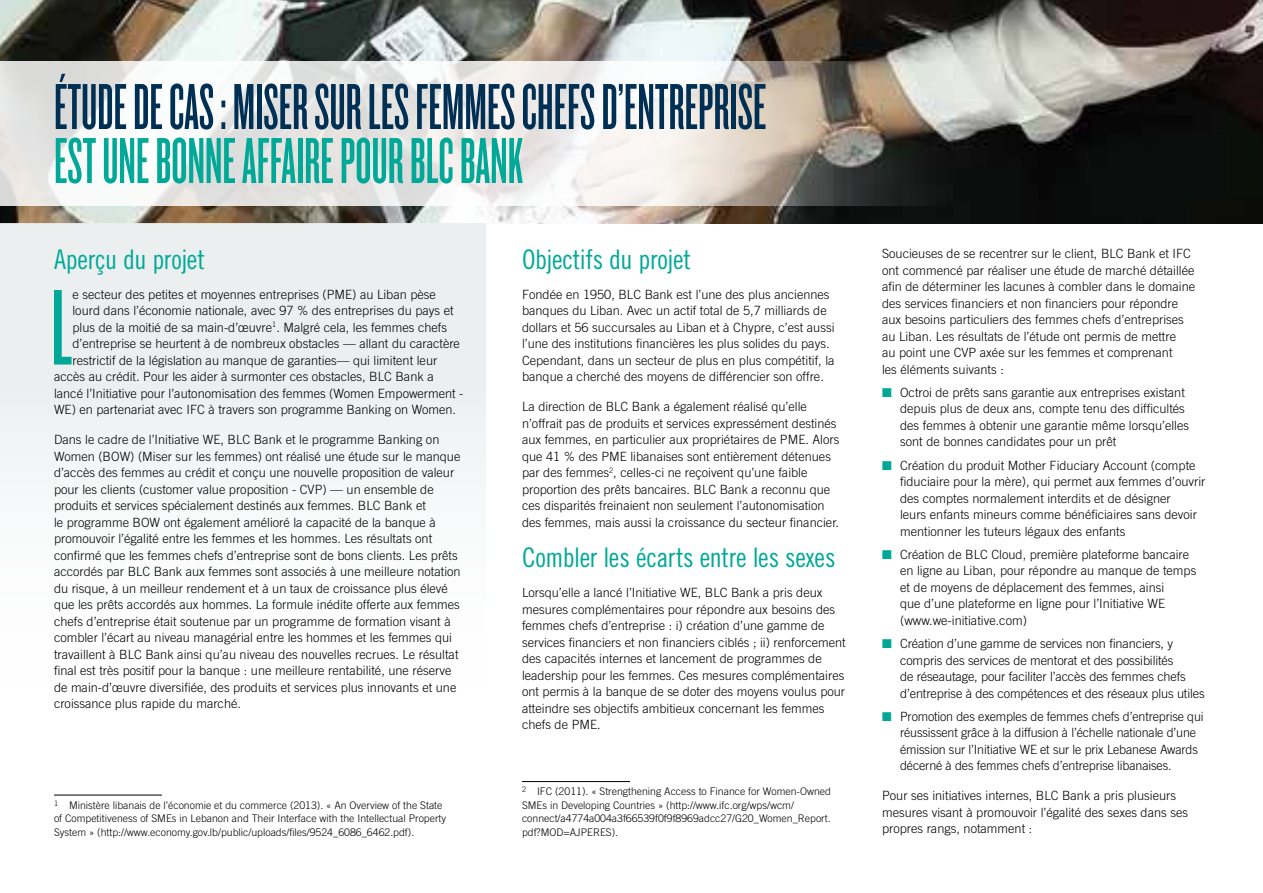
<style>
.page{position:relative;width:1263px;height:893px;background:#fff}
.page>*{position:absolute;margin:0;border:0;box-sizing:border-box;transform-origin:0 0}
.t1{font:111.9px "Knockout HTF46 Flyweight";color:#00a997}
.t2{font:67.5px "Knockout HTF46 Flyweight";color:#002f54}
.t3{font:67.5px "Knockout HTF46 Flyweight";color:#00a997}
.t4{font:27px "Trade Gothic LT Std Cn 18";letter-spacing:-.015em;color:#00a997}
.t5{font:300 12.75px/16.5px "Trade Gothic LT Std";color:#000}
.t6{font:300 10.5px/13.5px "Trade Gothic LT Std";color:#000}
.s1{color:#00a997}
</style>
<div class="page">
<img style="left:0;top:0;width:1263px;height:224px">
<div style="left:0;top:224px;width:486px;height:486px;background:#f4f6f6"></div>
<hr style="left:54px;top:795px;width:108px;height:1px;background:#000">
<hr style="left:522px;top:781px;width:108px;height:1px;background:#000">
<svg style="left:0;top:62px;width:993px;height:144px"></svg>
<h2 class="t2" style="left:54px;top:74px;width:714px">ÉTUDE DE CAS : MISER SUR LES FEMMES CHEFS D’ENTREPRISE</h2>
<h2 class="t3" style="left:54px;top:128px;width:471px">EST UNE BONNE AFFAIRE POUR BLCBANK</h2>
<h3 class="t4" style="left:54px;top:243px;width:152px">Aperçu du projet</h3>
<h1 class="t1" style="left:51px;top:273px;width:23px">L</h1>
<p class="t5" style="left:72px;top:286px;width:365px">e secteur des petites et moyennes entreprises (PME) au Liban pèse</p>
<p class="t5" style="left:72px;top:302px;width:383px">lourd dans l’économie nationale, avec 97 % des entreprises du pays et</p>
<p class="t5" style="left:72px;top:319px;width:376px">plus de la moitié de sa main-d’œuvre<sup>1</sup>. Malgré cela, les femmes chefs</p>
<p class="t5" style="left:72px;top:335px;width:389px">d’entreprise se heurtent à de nombreux obstacles — allant du caractère</p>
<p class="t5" style="left:72px;top:352px;width:366px">restrictif de la législation au manque de garanties— qui limitent leur</p>
<p class="t5" style="left:54px;top:368px;width:381px">accès au crédit. Pour les aider à surmonter ces obstacles, BLC Bank a</p>
<p class="t5" style="left:54px;top:385px;width:411px">lancé l’Initiative pour l’autonomisation des femmes (Women Empowerment -</p>
<p class="t5" style="left:54px;top:401px;width:404px">WE) en partenariat avec IFC à travers son programme Banking on Women.</p>
<p class="t5" style="left:54px;top:431px;width:408px">Dans le cadre de l’Initiative WE, BLC Bank et le programme Banking on Women (BOW) (Miser sur les femmes) ont réalisé une étude sur le manque d’accès des femmes au crédit et conçu une nouvelle proposition de valeur pour les clients (customer value proposition - CVP) — un ensemble de produits et services spécialement destinés aux femmes. BLC Bank et<br>le programme BOW ont également amélioré la capacité de la banque à promouvoir l’égalité entre les femmes et les hommes. Les résultats ont confirmé que les femmes chefs d’entreprise sont de bons clients. Les prêts accordés par BLC Bank aux femmes sont associés à une meilleure notation du risque, à un meilleur rendement et à un taux de croissance plus élevé que les prêts accordés aux hommes. La formule inédite offerte aux femmes chefs d’entreprise était soutenue par un programme de formation visant à combler l’écart au niveau managérial entre les hommes et les femmes qui travaillent à BLC Bank ainsi qu’au niveau des nouvelles recrues. Le résultat final est très positif pour la banque : une meilleure rentabilité, une réserve de main-d’œuvre diversifiée, des produits et services plus innovants et une croissance plus rapide du marché.</p>
<p class="t6" style="left:54px;top:798px;width:394px"><sup>1</sup> Ministère libanais de l’économie et du commerce (2013). « An Overview of the State of Competitiveness of SMEs in Lebanon and Their Interface with the Intellectual Property<br>System » (http://www.economy.gov.lb/public/uploads/files/9524_6086_6462.pdf).</p>
<h3 class="t4" style="left:522px;top:243px;width:170px">Objectifs du projet</h3>
<p class="t5" style="left:522px;top:286px;width:314px">Fondée en 1950, BLC Bank est l’une des plus anciennes banques du Liban. Avec un actif total de 5,7 milliards de dollars et 56 succursales au Liban et à Chypre, c’est aussi l’une des institutions financières les plus solides du pays.<br>Cependant, dans un secteur de plus en plus compétitif, la banque a cherché des moyens de différencier son offre.</p>
<p class="t5" style="left:522px;top:398px;width:319px">La direction de BLC Bank a également réalisé qu’elle n’offrait pas de produits et services expressément destinés aux femmes, en particulier aux propriétaires de PME. Alors que 41 % des PME libanaises sont entièrement détenues par des femmes<sup>2</sup>, celles-ci ne reçoivent qu’une faible proportion des prêts bancaires. BLC Bank a reconnu que ces disparités freinaient non seulement l’autonomisation des femmes, mais aussi la croissance du secteur financier.</p>
<h3 class="t4" style="left:522px;top:541px;width:315px">Combler les écarts entre les sexes</h3>
<p class="t5" style="left:522px;top:584px;width:325px">Lorsqu’elle a lancé l’Initiative WE, BLC Bank a pris deux mesures complémentaires pour répondre aux besoins des femmes chefs d’entreprise : i) création d’une gamme de services financiers et non financiers ciblés ; ii) renforcement des capacités internes et lancement de programmes de leadership pour les femmes. Ces mesures complémentaires ont permis à la banque de se doter des moyens voulus pour atteindre ses objectifs ambitieux concernant les femmes chefs de PME.</p>
<p class="t6" style="left:522px;top:784px;width:310px"><sup>2</sup> IFC (2011). « Strengthening Access to Finance for Women-Owned SMEs in Developing Countries » (http://www.ifc.org/wps/wcm/ connect/a4774a004a3f66539f0f9f8969adcc27/G20_Women_Report. pdf?MOD=AJPERES).</p>
<p class="t5" style="left:882px;top:245px;width:315px">Soucieuses de se recentrer sur le client, BLC Bank et IFC ont commencé par réaliser une étude de marché détaillée afin de déterminer les lacunes à combler dans le domaine des services financiers et non financiers pour répondre aux besoins particuliers des femmes chefs d’entreprises au Liban. Les résultats de l’étude ont permis de mettre<br>au point une CVP axée sur les femmes et comprenant<br>les éléments suivants :</p>
<p class="t5" style="left:900px;top:384px;width:291px;text-indent:-18px"><span class="s1">■</span> Octroi de prêts sans garantie aux entreprises existant depuis plus de deux ans, compte tenu des difficultés des femmes à obtenir une garantie même lorsqu’elles sont de bonnes candidates pour un prêt</p>
<p class="t5" style="left:900px;top:457px;width:307px;text-indent:-18px"><span class="s1">■</span> Création du produit Mother Fiduciary Account (compte fiduciaire pour la mère), qui permet aux femmes d’ouvrir des comptes normalement interdits et de désigner<br>leurs enfants mineurs comme bénéficiaires sans devoir mentionner les tuteurs légaux des enfants</p>
<p class="t5" style="left:900px;top:546px;width:298px;text-indent:-18px"><span class="s1">■</span> Création de BLC Cloud, première plateforme bancaire en ligne au Liban, pour répondre au manque de temps et de moyens de déplacement des femmes, ainsi<br>que d’une plateforme en ligne pour l’Initiative WE (www.we-initiative.com)</p>
<p class="t5" style="left:900px;top:635px;width:306px;text-indent:-18px"><span class="s1">■</span> Création d’une gamme de services non financiers, y compris des services de mentorat et des possibilités<br>de réseautage, pour faciliter l’accès des femmes chefs d’entreprise à des compétences et des réseaux plus utiles</p>
<p class="t5" style="left:900px;top:708px;width:305px;text-indent:-18px"><span class="s1">■</span> Promotion des exemples de femmes chefs d’entreprise qui réussissent grâce à la diffusion à l’échelle nationale d’une émission sur l’Initiative WE et sur le prix Lebanese Awards décerné à des femmes chefs d’entreprise libanaises.</p>
<p class="t5" style="left:882px;top:787px;width:307px">Pour ses initiatives internes, BLC Bank a pris plusieurs mesures visant à promouvoir l’égalité des sexes dans ses propres rangs, notamment :</p>
</div>
